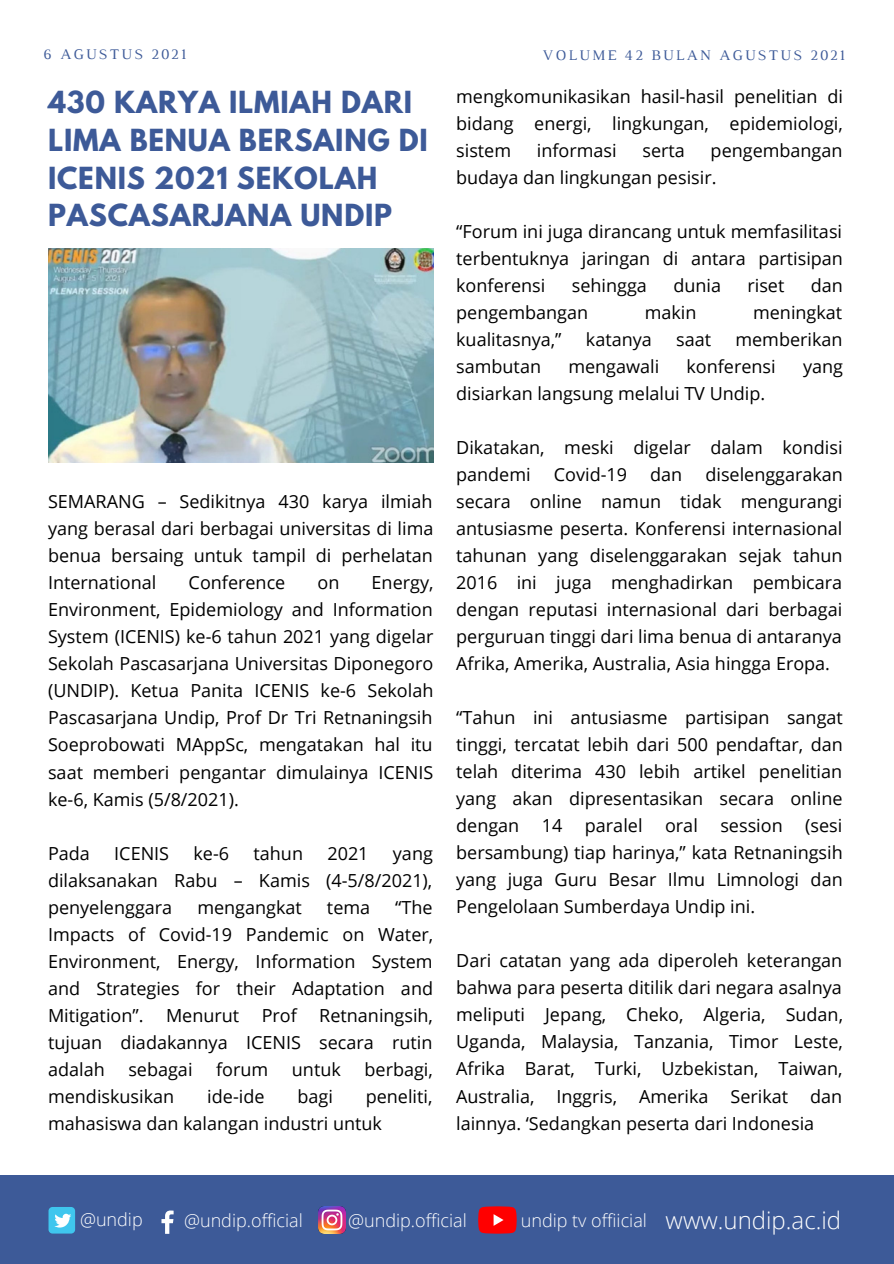
<style>
.page{position:relative;width:894px;height:1264px;background:#fff}
.page>*{position:absolute;margin:0;border:0;box-sizing:border-box;transform-origin:0 0}
.t1{font:700 27px/37.7px "League Spartan";letter-spacing:.03em;color:#3d5a98}
.t2{font:300 24px "Open Sans";color:#fff}
.t3{font:18px/27px "Open Sans";color:#000;text-align:justify}
.t4{font:300 18px "Open Sans";color:#fff}
.t5{font:15px "Luthier";letter-spacing:.14em;color:#3d5a98}
</style>
<div class="page">
<div style="left:0;top:1175px;width:893px;height:88px;background:#3d5a98"></div>
<div style="left:48px;top:1206px;width:27px;height:27px;background:#3fc6ee;border-radius:4px"></div>
<svg style="left:54px;top:1213px;width:17px;height:14px"></svg>
<svg style="left:161px;top:1210px;width:12px;height:23px"></svg>
<svg style="left:478px;top:1206px;width:38px;height:27px"></svg>
<img style="left:318px;top:1206px;width:27px;height:27px">
<img style="left:49px;top:249px;width:385px;height:214px">
<p class="t5" style="left:44px;top:49px;width:144px">6 AGUSTUS 2021</p>
<p class="t5" style="left:542px;top:49px;width:304px">VOLUME 42 BULAN AGUSTUS 2021</p>
<h1 class="t1" style="left:48px;top:87px;width:381px">430 KARYA ILMIAH DARI<br>LIMA BENUA BERSAING DI<br>ICENIS 2021 SEKOLAH<br>PASCASARJANA UNDIP</h1>
<p class="t3" style="left:48px;top:487px;width:387px">SEMARANG – Sedikitnya 430 karya ilmiah yang berasal dari berbagai universitas di lima benua bersaing untuk tampil di perhelatan International</p>
<p class="t3" style="left:188px;top:568px;width:98px">Conference</p>
<p class="t3" style="left:317px;top:568px;width:23px">on</p>
<p class="t3" style="left:48px;top:568px;width:387px;text-indent:323px">Energy, Environment, Epidemiology and Information System (ICENIS) ke-6 tahun 2021 yang digelar Sekolah Pascasarjana Universitas Diponegoro (UNDIP). Ketua Panita ICENIS ke-6 Sekolah Pascasarjana Undip, Prof Dr Tri Retnaningsih Soeprobowati MAppSc, mengatakan hal itu saat memberi pengantar dimulainya ICENIS ke-6, Kamis (5/8/2021).</p>
<p class="t3" style="left:48px;top:839px;width:43px">Pada</p>
<p class="t3" style="left:114px;top:839px;width:56px">ICENIS</p>
<p class="t3" style="left:193px;top:839px;width:37px">ke-6</p>
<p class="t3" style="left:253px;top:839px;width:51px">tahun</p>
<p class="t3" style="left:327px;top:839px;width:43px">2021</p>
<p class="t3" style="left:48px;top:839px;width:386px;text-indent:345px">yang dilaksanakan Rabu – Kamis (4-5/8/2021), penyelenggara</p>
<p class="t3" style="left:48px;top:893px;width:386px;text-indent:347px">“The Impacts of Covid-19 Pandemic on Water, Environment, Energy, Information System and Strategies for their Adaptation and Mitigation”. Menurut Prof Retnaningsih, tujuan diadakannya ICENIS secara rutin adalah</p>
<p class="t3" style="left:197px;top:893px;width:106px">mengangkat</p>
<p class="t3" style="left:327px;top:893px;width:45px">tema</p>
<p class="t3" style="left:128px;top:1055px;width:66px">sebagai</p>
<p class="t3" style="left:216px;top:1055px;width:54px">forum</p>
<p class="t3" style="left:292px;top:1055px;width:50px">untuk</p>
<p class="t3" style="left:364px;top:1055px;width:70px">berbagi,</p>
<p class="t3" style="left:48px;top:1082px;width:128px">mendiskusikan</p>
<p class="t3" style="left:207px;top:1082px;width:59px">ide-ide</p>
<p class="t3" style="left:297px;top:1082px;width:37px">bagi</p>
<p class="t3" style="left:48px;top:1082px;width:386px;text-indent:317px">peneliti, mahasiswa dan kalangan industri untuk</p>
<p class="t3" style="left:456px;top:82px;width:388px">mengkomunikasikan hasil-hasil penelitian di bidang energi, lingkungan, epidemiologi, sistem</p>
<p class="t3" style="left:536px;top:136px;width:81px">informasi</p>
<p class="t3" style="left:642px;top:136px;width:44px">serta</p>
<p class="t3" style="left:456px;top:136px;width:388px;text-indent:254px">pengembangan budaya dan lingkungan pesisir.</p>
<p class="t3" style="left:456px;top:217px;width:388px">“Forum ini juga dirancang untuk memfasilitasi terbentuknya jaringan di antara partisipan konferensi</p>
<p class="t3" style="left:571px;top:271px;width:77px">sehingga</p>
<p class="t3" style="left:673px;top:271px;width:49px">dunia</p>
<p class="t3" style="left:747px;top:271px;width:38px">riset</p>
<p class="t3" style="left:810px;top:271px;width:34px">dan</p>
<p class="t3" style="left:456px;top:298px;width:133px">pengembangan</p>
<p class="t3" style="left:644px;top:298px;width:53px">makin</p>
<p class="t3" style="left:752px;top:298px;width:91px">meningkat</p>
<p class="t3" style="left:456px;top:325px;width:107px">kualitasnya,”</p>
<p class="t3" style="left:585px;top:325px;width:67px">katanya</p>
<p class="t3" style="left:676px;top:325px;width:36px">saat</p>
<p class="t3" style="left:735px;top:325px;width:109px">memberikan</p>
<p class="t3" style="left:456px;top:352px;width:86px">sambutan</p>
<p class="t3" style="left:568px;top:352px;width:92px">mengawali</p>
<p class="t3" style="left:686px;top:352px;width:91px">konferensi</p>
<p class="t3" style="left:802px;top:352px;width:41px">yang</p>
<p class="t3" style="left:456px;top:379px;width:310px">disiarkan langsung melalui TV Undip.</p>
<p class="t3" style="left:456px;top:433px;width:388px">Dikatakan, meski digelar dalam kondisi pandemi</p>
<p class="t3" style="left:456px;top:460px;width:388px;text-indent:249px">diselenggarakan secara online namun tidak mengurangi antusiasme peserta. Konferensi internasional tahunan yang diselenggarakan sejak tahun 2016 ini juga menghadirkan pembicara dengan reputasi internasional dari berbagai perguruan tinggi dari lima benua di antaranya Afrika, Amerika, Australia, Asia hingga Eropa.</p>
<p class="t3" style="left:456px;top:703px;width:388px">“Tahun ini antusiasme partisipan sangat tinggi, tercatat lebih dari 500 pendaftar, dan telah diterima 430 lebih artikel penelitian yang akan dipresentasikan secara online dengan</p>
<p class="t3" style="left:553px;top:460px;width:75px">Covid-19</p>
<p class="t3" style="left:650px;top:460px;width:34px">dan</p>
<p class="t3" style="left:456px;top:811px;width:388px;text-indent:209px">oral session (sesi bersambung) tiap harinya,” kata Retnaningsih yang juga Guru Besar Ilmu Limnologi dan Pengelolaan Sumberdaya Undip ini.</p>
<p class="t3" style="left:456px;top:946px;width:388px">Dari catatan yang ada diperoleh keterangan bahwa para peserta ditilik dari negara asalnya meliputi Jepang, Cheko, Algeria, Sudan, Uganda, Malaysia, Tanzania, Timor Leste, Afrika Barat, Turki, Uzbekistan, Taiwan, Australia, Inggris, Amerika Serikat dan lainnya. ‘Sedangkan peserta dari Indonesia</p>
<p class="t3" style="left:541px;top:811px;width:102px">14 paralel</p>
<p class="t4" style="left:80px;top:1207px;width:64px">@undip</p>
<p class="t4" style="left:184px;top:1207px;width:120px">@undip.official</p>
<p class="t4" style="left:348px;top:1207px;width:120px">@undip.official</p>
<p class="t4" style="left:520px;top:1207px;width:128px">undip tv offiicial</p>
<h2 class="t2" style="left:665px;top:1203px;width:177px">www.undip.ac.id</h2>
</div>
